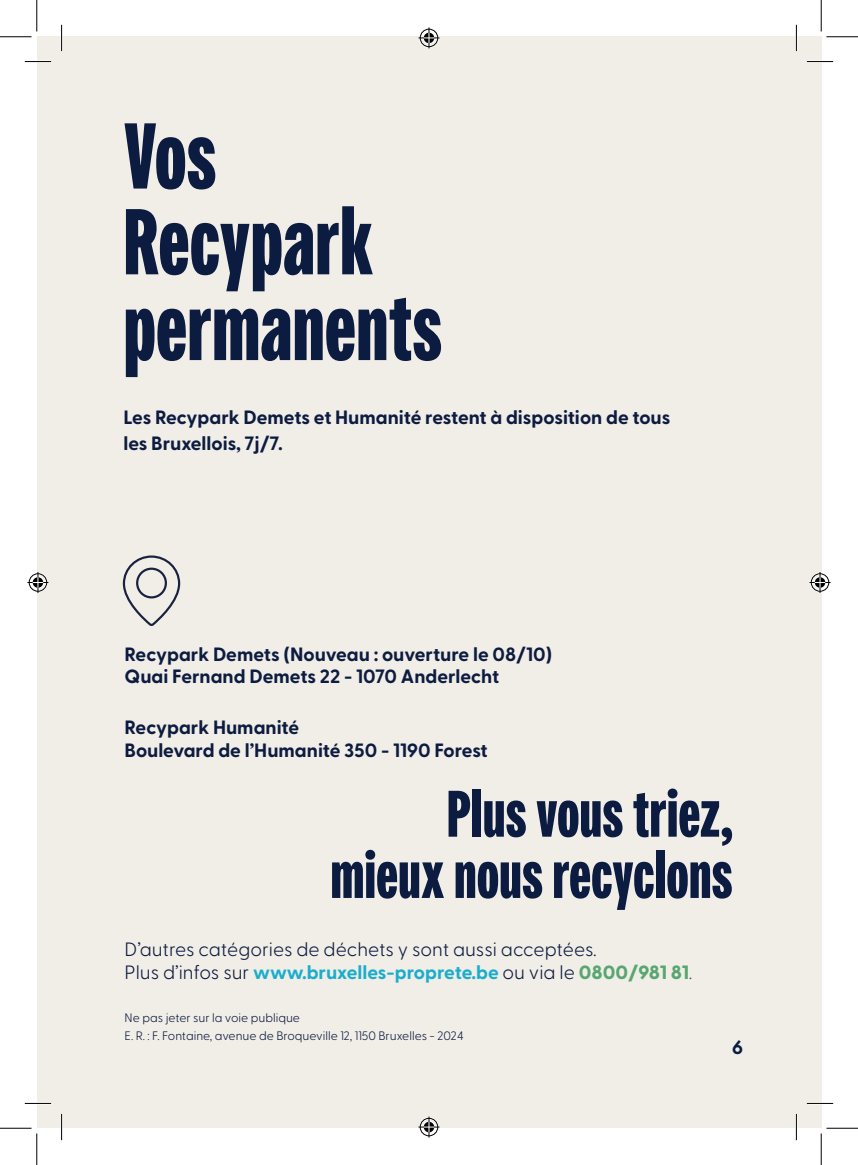
<style>
.page{position:relative;width:858px;height:1165px;background:#fff}
.page>*{position:absolute;margin:0;border:0;box-sizing:border-box;transform-origin:0 0}
.t1{font:900 94.5px "Fairweather";color:#0c1b40}
.t2{font:900 66.5px "Fairweather";color:#0c1b40}
.t3{font:700 19.25px "Greycliff CF";color:#0c1b40}
.t4{font:700 19.25px "Greycliff CF";color:#1aaecc}
.t5{font:300 19.25px "Greycliff CF";color:#0c1b40}
.t6{font:300 12.25px "Greycliff CF";color:#0c1b40}
.s1{font-weight:300;color:#0c1b40}
.s2{font-weight:800;color:#58a670}
.s3{font-weight:300;color:#57585a}
</style>
<div class="page">
<div style="left:37px;top:37px;width:784px;height:1091px;background:#f1ede7"></div>
<svg style="left:122px;top:555px;width:59px;height:71px"></svg>
<hr style="left:25px;top:60px;width:26px;height:3px;background:#fff">
<hr style="left:806px;top:60px;width:26px;height:3px;background:#fff">
<hr style="left:25px;top:1102px;width:26px;height:2px;background:#fff">
<hr style="left:806px;top:1102px;width:26px;height:2px;background:#fff">
<hr style="left:60px;top:25px;width:3px;height:26px;background:#fff">
<hr style="left:60px;top:1114px;width:3px;height:26px;background:#fff">
<hr style="left:795px;top:25px;width:2px;height:26px;background:#fff">
<hr style="left:795px;top:1114px;width:2px;height:26px;background:#fff">
<svg style="left:25px;top:61px;width:26px;height:1px"></svg>
<svg style="left:806px;top:61px;width:26px;height:1px"></svg>
<svg style="left:25px;top:1103px;width:26px;height:1px"></svg>
<svg style="left:806px;top:1103px;width:26px;height:1px"></svg>
<svg style="left:61px;top:25px;width:1px;height:26px"></svg>
<svg style="left:61px;top:1114px;width:1px;height:26px"></svg>
<svg style="left:795px;top:25px;width:1px;height:26px"></svg>
<svg style="left:795px;top:1114px;width:1px;height:26px"></svg>
<hr style="left:0;top:36px;width:32px;height:1px;background:#000">
<hr style="left:826px;top:36px;width:31px;height:1px;background:#000">
<hr style="left:0;top:1128px;width:32px;height:1px;background:#000">
<hr style="left:826px;top:1128px;width:31px;height:1px;background:#000">
<hr style="left:36px;top:0;width:1px;height:32px;background:#000">
<hr style="left:36px;top:1133px;width:1px;height:32px;background:#000">
<hr style="left:820px;top:0;width:1px;height:32px;background:#000">
<hr style="left:820px;top:1133px;width:1px;height:32px;background:#000">
<svg style="left:418px;top:27px;width:21px;height:21px"></svg>
<svg style="left:418px;top:1116px;width:21px;height:21px"></svg>
<svg style="left:27px;top:572px;width:21px;height:21px"></svg>
<svg style="left:809px;top:572px;width:21px;height:21px"></svg>
<p class="t1" style="left:123px;top:102px;width:94px">Vos</p>
<p class="t1" style="left:123px;top:188px;width:252px">Recypark</p>
<p class="t1" style="left:123px;top:274px;width:320px">permanents</p>
<p class="t3" style="left:123px;top:403px;width:548px">Les Recypark Demets et Humanité restent à disposition de tous</p>
<p class="t3" style="left:123px;top:429px;width:161px">les Bruxellois, 7j/7.</p>
<p class="t3" style="left:125px;top:639px;width:429px">Recypark Demets (Nouveau : ouverture le 08/10)</p>
<p class="t3" style="left:125px;top:662px;width:376px">Quai Fernand Demets 22 - 1070 Anderlecht</p>
<p class="t3" style="left:125px;top:712px;width:176px">Recypark Humanité</p>
<p class="t3" style="left:125px;top:735px;width:364px">Boulevard de l’Humanité 350 - 1190 Forest</p>
<p class="t2" style="left:446px;top:776px;width:287px">Plus vous triez,</p>
<p class="t2" style="left:330px;top:837px;width:403px">mieux nous recyclons</p>
<p class="t5" style="left:125px;top:935px;width:473px">D’autres catégories de déchets y sont aussi acceptées.</p>
<p class="t4" style="left:125px;top:957px;width:569px"><span class="s1">Plus d’infos sur</span> www.bruxelles-proprete.be <span class="s1">ou via le</span> <span class="s2">0800/981 81</span><span class="s3">.</span></p>
<p class="t6" style="left:125px;top:1009px;width:177px">Ne pas jeter sur la voie publique</p>
<p class="t6" style="left:125px;top:1026px;width:340px">E. R. : F. Fontaine, avenue de Broqueville 12, 1150 Bruxelles - 2024</p>
<p class="t3" style="left:731px;top:1032px;width:12px">6</p>
</div>
